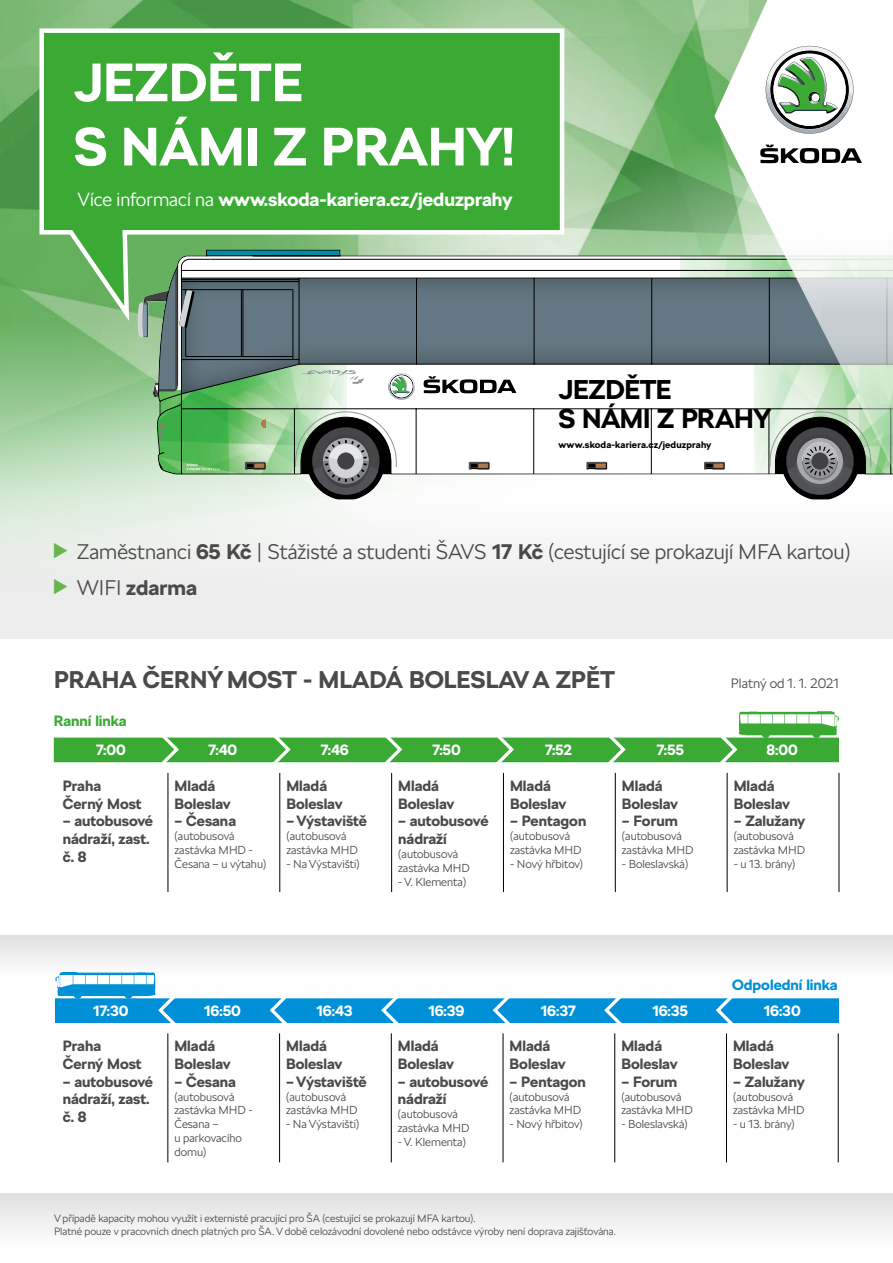
<style>
.page{position:relative;width:893px;height:1263px;background:#fff}
.page>*{position:absolute;margin:0;border:0;box-sizing:border-box;transform-origin:0 0}
.t1{font:700 53.55px "SKODA Next";color:#fff}
.t2{font:700 27px/29.1px "SKODA Next";letter-spacing:-.015em;color:#000}
.t3{font:700 24px "SKODA Next";color:#4a4a49}
.t4{font:300 21px "SKODA Next";color:#4a4a49}
.t5{font:700 21px "SKODA Next";color:#4a4a49}
.t6{font:700 18.9px "SKODA Next";color:#fff}
.t7{font:700 14.85px/17.7px "SKODA Next";color:#4a4a49}
.t8{font:700 14.85px "SKODA Next";color:#fff}
.t9{font:700 14.85px "SKODA Next";color:#0090d7}
.t10{font:700 14.85px "SKODA Next";color:#3aaa35}
.t11{font:300 13.5px "SKODA Next";color:#4a4a49}
.t12{font:300 11.55px/13.8px "SKODA Next";color:#4a4a49}
.t13{font:300 10.5px "SKODA Next";color:#4a4a49}
.t14{font:700 9.45px "SKODA Next";letter-spacing:.015em;color:#000}
.s1{font-weight:300}
.s2{color:#68b54f}
.s3{font-weight:700}
.s4{font-weight:300;color:#68b54f}
</style>
<div class="page">
<svg style="left:0;top:935px;width:893px;height:175px"></svg>
<div style="left:0;top:453px;width:893px;height:186px;background:#ededed"></div>
<img style="left:0;top:0;width:893px;height:536px">
<svg style="left:37px;top:26px;width:530px;height:302px;background:#4eb149"></svg>
<img style="left:153px;top:505px;width:193px;height:16px">
<div style="left:754px;top:505px;width:139px;height:16px;background:#fbfbfb"></div>
<svg style="left:126px;top:298px;width:12px;height:91px"></svg>
<svg style="left:138px;top:249px;width:755px;height:256px"></svg>
<svg style="left:714px;top:0;width:179px;height:469px"></svg>
<svg style="left:766px;top:46px;width:87px;height:88px"></svg>
<div style="left:812px;top:94px;width:7px;height:7px;background:#fff;border-radius:50%"></div>
<svg style="left:760px;top:145px;width:102px;height:18px"></svg>
<div style="left:0;top:1193px;width:893px;height:70px;background:linear-gradient(to bottom,#e2e2e2,#fff)"></div>
<div style="left:55px;top:998px;width:784px;height:25px;background:#0090d7"></div>
<div style="left:54px;top:737px;width:785px;height:25px;background:#3aaa35"></div>
<hr style="left:168px;top:773px;width:1px;height:119px;background:#000">
<hr style="left:279px;top:773px;width:1px;height:119px;background:#000">
<hr style="left:391px;top:773px;width:1px;height:119px;background:#000">
<hr style="left:503px;top:773px;width:1px;height:119px;background:#000">
<hr style="left:615px;top:773px;width:1px;height:119px;background:#000">
<hr style="left:727px;top:773px;width:1px;height:119px;background:#000">
<hr style="left:839px;top:773px;width:1px;height:119px;background:#000">
<hr style="left:167px;top:1033px;width:1px;height:129px;background:#000">
<hr style="left:279px;top:1033px;width:1px;height:129px;background:#000">
<hr style="left:391px;top:1033px;width:1px;height:129px;background:#000">
<hr style="left:503px;top:1033px;width:1px;height:129px;background:#000">
<hr style="left:614px;top:1033px;width:1px;height:129px;background:#000">
<hr style="left:726px;top:1033px;width:1px;height:129px;background:#000">
<hr style="left:838px;top:1033px;width:1px;height:129px;background:#000">
<svg style="left:55px;top:972px;width:127px;height:59px"></svg>
<svg style="left:714px;top:711px;width:125px;height:52px"></svg>
<svg style="left:267px;top:989px;width:26px;height:42px"></svg>
<svg style="left:602px;top:737px;width:26px;height:26px"></svg>
<svg style="left:379px;top:989px;width:26px;height:42px"></svg>
<svg style="left:490px;top:737px;width:26px;height:26px"></svg>
<svg style="left:490px;top:989px;width:26px;height:42px"></svg>
<svg style="left:379px;top:737px;width:26px;height:26px"></svg>
<svg style="left:602px;top:989px;width:26px;height:42px"></svg>
<svg style="left:267px;top:737px;width:26px;height:26px"></svg>
<svg style="left:713px;top:989px;width:26px;height:42px"></svg>
<svg style="left:155px;top:737px;width:26px;height:26px"></svg>
<p class="t1" style="left:74px;top:50px;width:231px">JEZDĚTE</p>
<p class="t1" style="left:74px;top:114px;width:442px">S NÁMI Z PRAHY!</p>
<p class="t6" style="left:78px;top:188px;width:436px"><span class="s1">Více informací na</span> www.skoda-kariera.cz/jeduzprahy</p>
<h2 class="t2" style="left:558px;top:375px;width:214px">JEZDĚTE<br>S NÁMI Z PRAHY</h2>
<p class="t14" style="left:558px;top:439px;width:155px">www.skoda-kariera.cz/jeduzprahy</p>
<p class="t4" style="left:54px;top:539px;width:798px"><span class="s2">▶</span> Zaměstnanci <span class="s3">65 Kč</span> | Stážisté a studenti ŠAVS <span class="s3">17 Kč</span> (cestující se prokazují MFA kartou)</p>
<p class="t5" style="left:54px;top:575px;width:145px"><span class="s4">▶</span> <span class="s1">WIFI</span> zdarma</p>
<p class="t3" style="left:54px;top:665px;width:563px">PRAHA ČERNÝ MOST - MLADÁ BOLESLAV A ZPĚT</p>
<p class="t10" style="left:54px;top:712px;width:74px">Ranní linka</p>
<p class="t11" style="left:731px;top:675px;width:110px">Platný od 1. 1. 2021</p>
<p class="t8" style="left:96px;top:741px;width:32px">7:00</p>
<p class="t8" style="left:208px;top:741px;width:31px">7:40</p>
<p class="t8" style="left:320px;top:741px;width:30px">7:46</p>
<p class="t8" style="left:432px;top:741px;width:30px">7:50</p>
<p class="t8" style="left:545px;top:741px;width:29px">7:52</p>
<p class="t8" style="left:656px;top:741px;width:29px">7:55</p>
<p class="t8" style="left:767px;top:741px;width:33px">8:00</p>
<p class="t7" style="left:63px;top:777px;width:40px">Praha</p>
<p class="t7" style="left:63px;top:794px;width:80px">Černý Most</p>
<p class="t7" style="left:63px;top:812px;width:92px">– autobusové nádraží, zast. č. 8</p>
<p class="t7" style="left:175px;top:777px;width:42px">Mladá</p>
<p class="t7" style="left:175px;top:794px;width:58px">Boleslav</p>
<p class="t7" style="left:175px;top:812px;width:63px">– Česana</p>
<p class="t12" style="left:175px;top:829px;width:62px">(autobusová</p>
<p class="t12" style="left:175px;top:843px;width:80px">zastávka MHD -</p>
<p class="t12" style="left:175px;top:857px;width:93px">Česana – u výtahu)</p>
<p class="t7" style="left:286px;top:777px;width:42px">Mladá</p>
<p class="t7" style="left:286px;top:794px;width:58px">Boleslav</p>
<p class="t7" style="left:286px;top:812px;width:82px">– Výstaviště</p>
<p class="t12" style="left:286px;top:829px;width:62px">(autobusová</p>
<p class="t12" style="left:286px;top:843px;width:73px">zastávka MHD</p>
<p class="t12" style="left:286px;top:857px;width:75px">- Na Výstavišti)</p>
<p class="t7" style="left:398px;top:777px;width:42px">Mladá</p>
<p class="t7" style="left:398px;top:794px;width:58px">Boleslav</p>
<p class="t7" style="left:398px;top:812px;width:92px">– autobusové nádraží</p>
<p class="t12" style="left:398px;top:847px;width:62px">(autobusová</p>
<p class="t12" style="left:398px;top:861px;width:73px">zastávka MHD</p>
<p class="t12" style="left:398px;top:875px;width:70px">- V. Klementa)</p>
<p class="t7" style="left:510px;top:777px;width:42px">Mladá</p>
<p class="t7" style="left:510px;top:794px;width:58px">Boleslav</p>
<p class="t7" style="left:510px;top:812px;width:78px">– Pentagon</p>
<p class="t12" style="left:510px;top:829px;width:62px">(autobusová</p>
<p class="t12" style="left:510px;top:843px;width:73px">zastávka MHD</p>
<p class="t12" style="left:510px;top:857px;width:75px">- Nový hřbitov)</p>
<p class="t7" style="left:622px;top:777px;width:42px">Mladá</p>
<p class="t7" style="left:622px;top:794px;width:58px">Boleslav</p>
<p class="t7" style="left:622px;top:812px;width:57px">– Forum</p>
<p class="t12" style="left:622px;top:829px;width:62px">(autobusová</p>
<p class="t12" style="left:622px;top:843px;width:73px">zastávka MHD</p>
<p class="t12" style="left:622px;top:857px;width:68px">- Boleslavská)</p>
<p class="t7" style="left:734px;top:777px;width:42px">Mladá</p>
<p class="t7" style="left:734px;top:794px;width:58px">Boleslav</p>
<p class="t7" style="left:734px;top:812px;width:73px">– Zalužany</p>
<p class="t12" style="left:734px;top:829px;width:62px">(autobusová</p>
<p class="t12" style="left:734px;top:843px;width:73px">zastávka MHD</p>
<p class="t12" style="left:734px;top:857px;width:63px">- u 13. brány)</p>
<p class="t9" style="left:732px;top:976px;width:107px">Odpolední linka</p>
<p class="t8" style="left:93px;top:1001px;width:37px">17:30</p>
<p class="t8" style="left:204px;top:1001px;width:38px">16:50</p>
<p class="t8" style="left:317px;top:1001px;width:38px">16:43</p>
<p class="t8" style="left:428px;top:1001px;width:38px">16:39</p>
<p class="t8" style="left:541px;top:1001px;width:37px">16:37</p>
<p class="t8" style="left:652px;top:1001px;width:37px">16:35</p>
<p class="t8" style="left:764px;top:1001px;width:38px">16:30</p>
<p class="t7" style="left:63px;top:1037px;width:40px">Praha</p>
<p class="t7" style="left:63px;top:1055px;width:80px">Černý Most</p>
<p class="t7" style="left:63px;top:1072px;width:92px">– autobusové nádraží, zast. č. 8</p>
<p class="t7" style="left:174px;top:1037px;width:42px">Mladá</p>
<p class="t7" style="left:174px;top:1055px;width:58px">Boleslav</p>
<p class="t7" style="left:174px;top:1072px;width:63px">– Česana</p>
<p class="t12" style="left:174px;top:1090px;width:62px">(autobusová</p>
<p class="t12" style="left:174px;top:1103px;width:80px">zastávka MHD -</p>
<p class="t12" style="left:174px;top:1117px;width:46px">Česana –</p>
<p class="t12" style="left:174px;top:1131px;width:69px">u parkovacího domu)</p>
<p class="t7" style="left:286px;top:1037px;width:42px">Mladá</p>
<p class="t7" style="left:286px;top:1055px;width:58px">Boleslav</p>
<p class="t7" style="left:286px;top:1072px;width:82px">– Výstaviště</p>
<p class="t12" style="left:286px;top:1090px;width:62px">(autobusová</p>
<p class="t12" style="left:286px;top:1103px;width:73px">zastávka MHD</p>
<p class="t12" style="left:286px;top:1117px;width:75px">- Na Výstavišti)</p>
<p class="t7" style="left:398px;top:1037px;width:42px">Mladá</p>
<p class="t7" style="left:398px;top:1055px;width:58px">Boleslav</p>
<p class="t7" style="left:398px;top:1072px;width:92px">– autobusové nádraží</p>
<p class="t12" style="left:398px;top:1107px;width:62px">(autobusová</p>
<p class="t12" style="left:398px;top:1121px;width:73px">zastávka MHD</p>
<p class="t12" style="left:398px;top:1135px;width:70px">- V. Klementa)</p>
<p class="t7" style="left:510px;top:1037px;width:42px">Mladá</p>
<p class="t7" style="left:510px;top:1055px;width:58px">Boleslav</p>
<p class="t7" style="left:510px;top:1072px;width:78px">– Pentagon</p>
<p class="t12" style="left:510px;top:1090px;width:62px">(autobusová</p>
<p class="t12" style="left:510px;top:1103px;width:73px">zastávka MHD</p>
<p class="t12" style="left:510px;top:1117px;width:75px">- Nový hřbitov)</p>
<p class="t7" style="left:621px;top:1037px;width:42px">Mladá</p>
<p class="t7" style="left:621px;top:1055px;width:58px">Boleslav</p>
<p class="t7" style="left:621px;top:1072px;width:57px">– Forum</p>
<p class="t12" style="left:621px;top:1090px;width:62px">(autobusová</p>
<p class="t12" style="left:621px;top:1103px;width:73px">zastávka MHD</p>
<p class="t12" style="left:621px;top:1117px;width:68px">- Boleslavská)</p>
<p class="t13" style="left:54px;top:1212px;width:423px">V případě kapacity mohou využít i externisté pracující pro ŠA (cestující se prokazují MFA kartou).</p>
<p class="t13" style="left:54px;top:1225px;width:563px">Platné pouze v pracovních dnech platných pro ŠA. V době celozávodní dovolené nebo odstávce výroby není doprava zajišťována.</p>
<p class="t7" style="left:733px;top:1037px;width:42px">Mladá</p>
<p class="t7" style="left:733px;top:1055px;width:58px">Boleslav</p>
<p class="t7" style="left:733px;top:1072px;width:73px">– Zalužany</p>
<p class="t12" style="left:733px;top:1090px;width:62px">(autobusová</p>
<p class="t12" style="left:733px;top:1103px;width:73px">zastávka MHD</p>
<p class="t12" style="left:733px;top:1117px;width:63px">- u 13. brány)</p>
</div>
